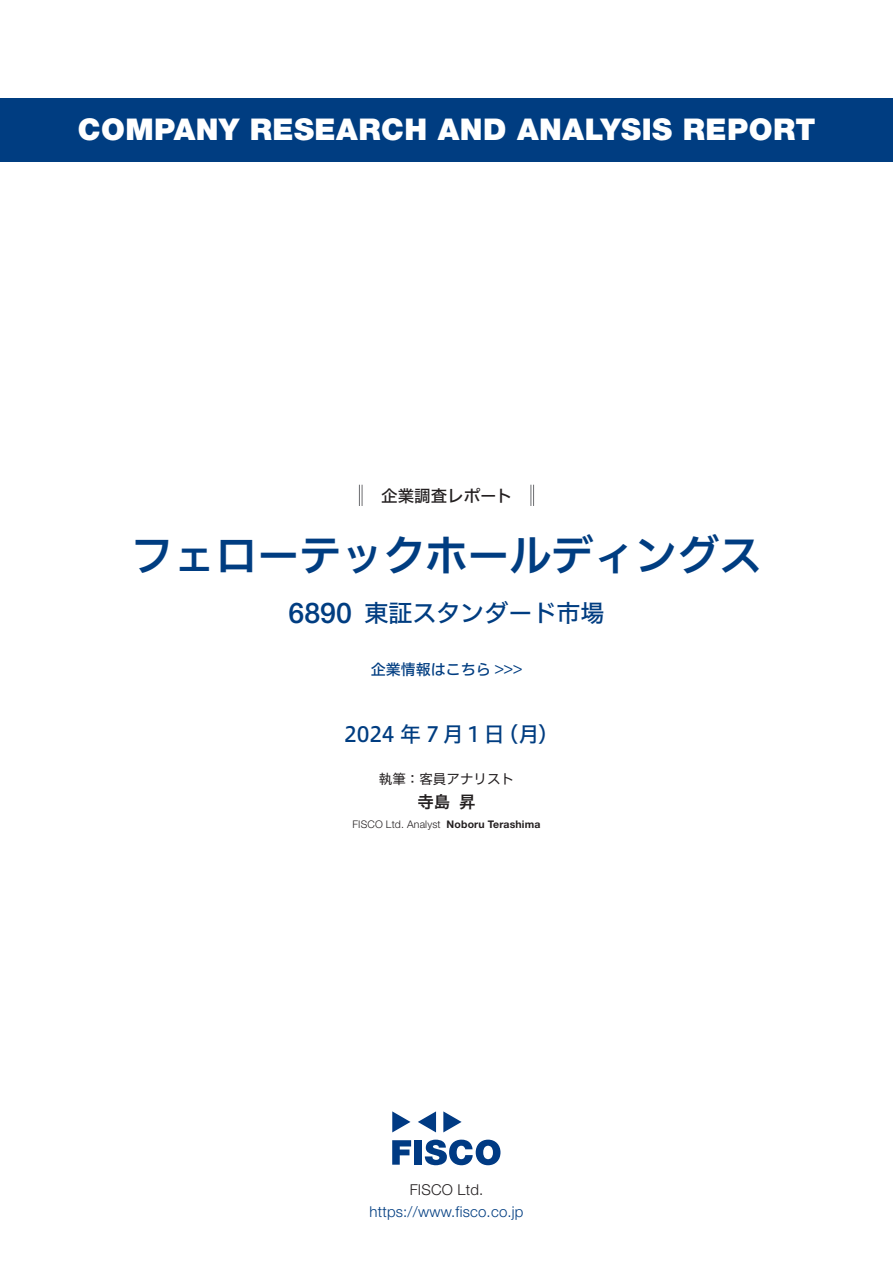
<style>
.page{position:relative;width:893px;height:1263px;background:#fff}
.page>*{position:absolute;margin:0;border:0;box-sizing:border-box;transform-origin:0 0}
.t1{font:42px "Hiragino UD Sans F Std N W6";color:#003d81}
.t2{font:900 30px "Helvetica Neue LT Std";letter-spacing:.015em;color:#fff}
.t3{font:500 28.5px "Helvetica Neue LT Std";color:#003d81}
.t4{font:24px "Hiragino UD Sans F Std N W5";color:#003d81}
.t5{font:21px "Hiragino UD Sans F Std N W5";letter-spacing:.17em;color:#003d81}
.t6{font:16.5px "Hiragino UD Sans F Std N W5";color:#231f20}
.t7{font:16.5px "Hiragino UD Sans F Std N W6";color:#231f20}
.t8{font:300 15px "Helvetica Neue LT Std";letter-spacing:.015em;color:#003d81}
.t9{font:15px "Hiragino UD Sans F Std N W5";color:#003d81}
.t10{font:300 15px "Helvetica Neue LT Std";letter-spacing:.015em;color:#231f20}
.t11{font:13.5px "Hiragino UD Sans F Std N W4";color:#231f20}
.t12{font:300 10.5px "Helvetica Neue LT Std";letter-spacing:.015em;color:#231f20}
.t13{font:700 10.5px "Helvetica Neue LT Std";letter-spacing:.015em;color:#231f20}
</style>
<div class="page">
<svg style="left:392px;top:1140px;width:19px;height:25px"></svg>
<div style="left:414px;top:1140px;width:8px;height:25px;background:#003a83"></div>
<svg style="left:425px;top:1139px;width:75px;height:26px"></svg>
<svg style="left:392px;top:1111px;width:18px;height:21px"></svg>
<svg style="left:443px;top:1111px;width:19px;height:21px"></svg>
<svg style="left:418px;top:1111px;width:18px;height:21px"></svg>
<div style="left:0;top:98px;width:893px;height:64px;background:#003d81"></div>
<svg style="left:359px;top:485px;width:4px;height:21px"></svg>
<svg style="left:531px;top:485px;width:3px;height:21px"></svg>
<p class="t2" style="left:78px;top:112px;width:739px">COMPANY RESEARCH AND ANALYSIS REPORT</p>
<p class="t6" style="left:365px;top:483px;width:149px">　企業調査レポート</p>
<h1 class="t1" style="left:131px;top:523px;width:632px">フェローテックホールディングス</h1>
<p class="t3" style="left:289px;top:596px;width:65px">6890</p>
<p class="t4" style="left:364px;top:594px;width:241px">東証スタンダード市場</p>
<p class="t9" style="left:371px;top:658px;width:153px">企業情報はこちら &lt;&lt;&lt;</p>
<p class="t5" style="left:344px;top:718px;width:162px">2024年7月1日</p>
<p class="t5" style="left:497px;top:718px;width:63px">（月(</p>
<p class="t11" style="left:379px;top:768px;width:137px">執筆：客員アナリスト</p>
<p class="t7" style="left:459px;top:789px;width:18px">昇</p>
<p class="t7" style="left:417px;top:789px;width:34px">寺島</p>
<p class="t13" style="left:447px;top:818px;width:95px">Noboru Terashima</p>
<p class="t12" style="left:352px;top:818px;width:90px">FISCO Ltd. Analyst</p>
<p class="t10" style="left:410px;top:1180px;width:75px">FISCO Ltd.</p>
<p class="t8" style="left:369px;top:1202px;width:156px">https://www.fisco.co j p.</p>
</div>
